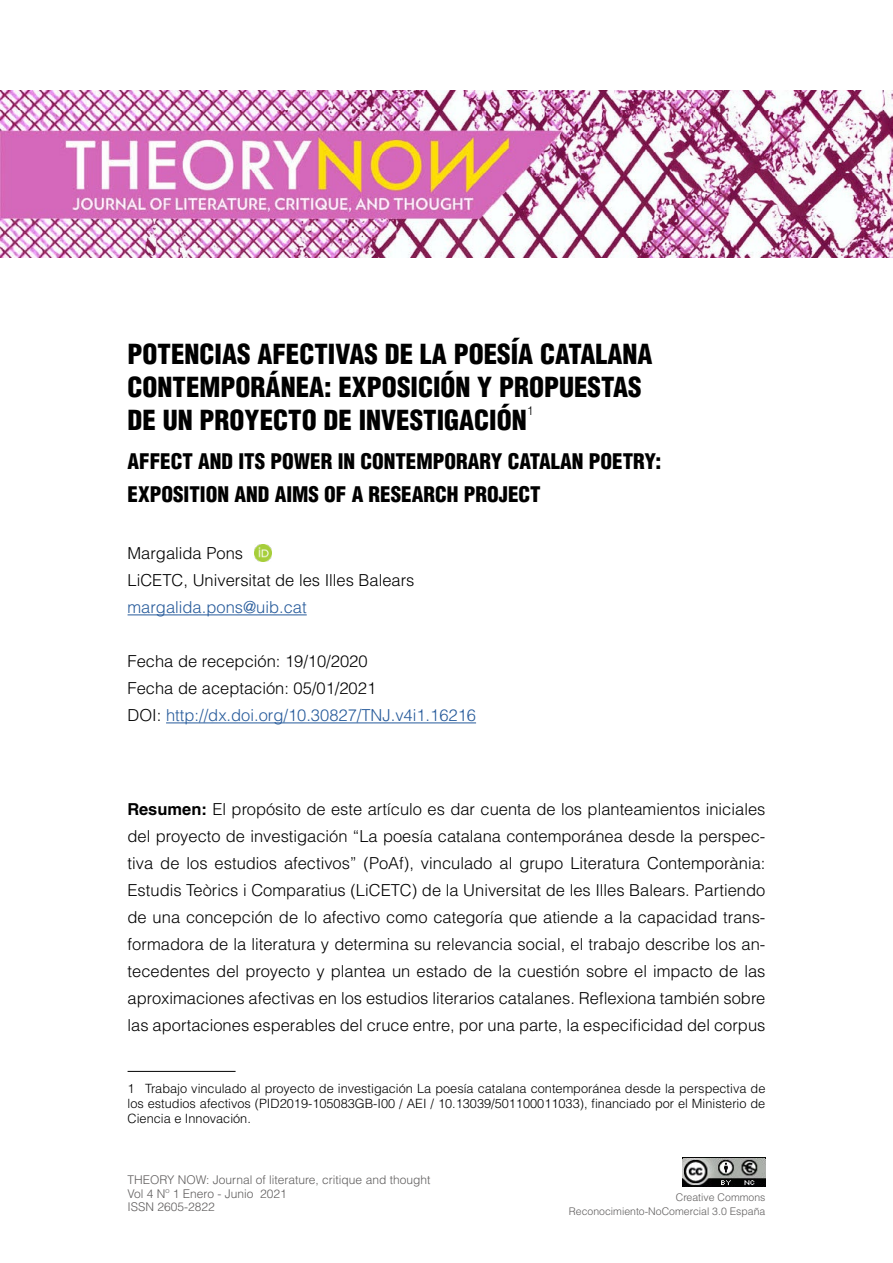
<style>
.page{position:relative;width:893px;height:1263px;background:#fff}
.page>*{position:absolute;margin:0;border:0;box-sizing:border-box;transform-origin:0 0}
.t1{font:900 condensed 27px/33px "Helvetica LT Std";color:#000}
.t2{font:900 condensed 21px/33px "Helvetica LT Std";color:#000}
.t3{font:300 16.5px/27px "Helvetica LT Std";color:#000}
.t4{font:300 16.5px "Helvetica LT Std";color:#275b9b}
.t5{font:300 12.75px/15px "Helvetica LT Std";color:#000;text-align:justify}
.t6{font:300 12.3px "Helvetica LT Std";color:#000}
.t7{font:300 12px/13.5px "Helvetica LT Std";color:#605e5e}
.t8{font:300 10.5px/13.5px "Helvetica LT Std";color:#605e5e;text-align:right}
.s1{color:#275b9b}
.s2{font-weight:700}
</style>
<div class="page">
<img style="left:0;top:90px;width:893px;height:167px">
<img style="left:682px;top:1157px;width:83px;height:30px">
<hr style="left:128px;top:614px;width:179px;height:1px;background:#275b9b">
<hr style="left:166px;top:722px;width:310px;height:1px;background:#275b9b">
<hr style="left:128px;top:1071px;width:108px;height:1px;background:#000">
<img style="left:255px;top:545px;width:17px;height:17px">
<h1 class="t1" style="left:128px;top:337px;width:527px">POTENCIAS AFECTIVAS DE LA POESÍA CATALANA<br>CONTEMPORÁNEA: EXPOSICIÓN Y PROPUESTAS<br>DE UN PROYECTO DE INVESTIGACIÓN</h1>
<p class="t6" style="left:527px;top:403px;width:8px">1</p>
<p class="t2" style="left:128px;top:445px;width:535px">AFFECT AND ITS POWER IN CONTEMPORARY CATALAN POETRY:<br>EXPOSITION AND AIMS OF A RESEARCH PROJECT</p>
<p class="t3" style="left:128px;top:540px;width:288px">Margalida Pons<br>LiCETC, Universitat de les Illes Balears</p>
<p class="t4" style="left:128px;top:597px;width:181px">margalida.pons@uib.cat</p>
<p class="t3" style="left:128px;top:648px;width:350px">Fecha de recepción: 19/10/2020<br>Fecha de aceptación: 05/01/2021<br>DOI: <span class="s1">http://dx.doi.org/10.30827/TNJ.v4i1.16216</span></p>
<p class="t3" style="left:128px;top:795px;width:639px;text-align:justify"><span class="s2">Resumen:</span> El propósito de este artículo es dar cuenta de los planteamientos iniciales del proyecto de investigación “La poesía catalana contemporánea desde la perspec&shy;tiva de los estudios afectivos” (PoAf), vinculado al grupo Literatura Contemporània:<br>Estudis Teòrics i Comparatius (LiCETC) de la Universitat de les Illes Balears. Partiendo de una concepción de lo afectivo como categoría que atiende a la capacidad trans&shy;formadora de la literatura y determina su relevancia social, el trabajo describe los an&shy;tecedentes del proyecto y plantea un estado de la cuestión sobre el impacto de las aproximaciones afectivas en los estudios literarios catalanes. Reflexiona también sobre las aportaciones esperables del cruce entre, por una parte, la especificidad del corpus</p>
<p class="t5" style="left:128px;top:1080px;width:639px">1 Trabajo vinculado al proyecto de investigación La poesía catalana contemporánea desde la perspectiva de los estudios afectivos (PID2019-105083GB-I00 / AEI / 10.13039/501100011033), financiado por el Ministerio de Ciencia e Innovación.</p>
<p class="t7" style="left:128px;top:1173px;width:304px">THEORY NOW: Journal of literature, critique and thought<br>Vol 4 Nº 1 Enero - Junio 2021<br>ISSN 2605-2822</p>
<p class="t8" style="left:569px;top:1191px;width:198px">Creative Commons<br>Reconocimiento-NoComercial 3.0 España</p>
</div>
